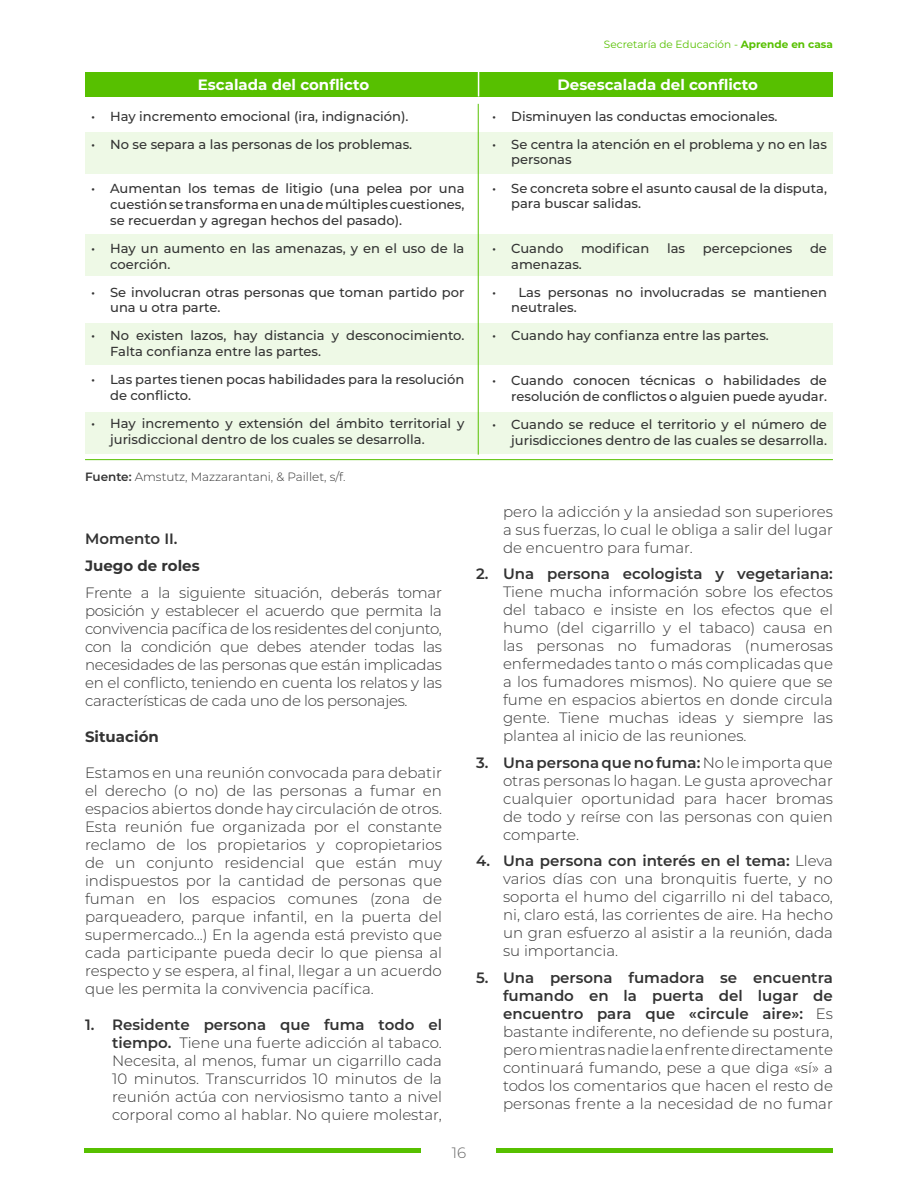
<style>
.page{position:relative;width:918px;height:1188px;background:#fff}
.page>*{position:absolute;margin:0;border:0;box-sizing:border-box;transform-origin:0 0}
.t1{font:300 15px/18px "Montserrat";color:#333;text-align:justify}
.t2{font:600 15px "Montserrat";color:#333}
.t3{font:700 15px "Montserrat";color:#fff}
.t4{font:700 15px "Montserrat";color:#333}
.t5{font:300 15px "Montserrat";color:#666}
.t6{font:500 13.05px/15.8px "Montserrat";color:#333}
.t7{font:300 12px "Montserrat";color:#333}
.t8{font:10.5px "Montserrat";color:#57c000}
.s1{font-weight:700}
.s2{font-weight:600}
</style>
<div class="page">
<hr style="left:84px;top:1149px;width:337px;height:4px;background:#57c000">
<hr style="left:496px;top:1149px;width:337px;height:4px;background:#57c000">
<div style="left:85px;top:132px;width:748px;height:41px;background:#eef9e6"></div>
<div style="left:85px;top:235px;width:748px;height:41px;background:#eef9e6"></div>
<div style="left:85px;top:324px;width:748px;height:41px;background:#eef9e6"></div>
<div style="left:85px;top:413px;width:748px;height:41px;background:#eef9e6"></div>
<div style="left:85px;top:72px;width:748px;height:25px;background:#57c000"></div>
<hr style="left:478px;top:104px;width:1px;height:351px;background:#57c000">
<hr style="left:85px;top:459px;width:748px;height:1px;background:#57c000">
<svg style="left:478px;top:72px;width:1px;height:25px"></svg>
<p class="t8" style="left:604px;top:37px;width:231px">Secretaría de Educación - <span class="s1">Aprende en casa</span></p>
<p class="t3" style="left:198px;top:74px;width:173px">Escalada del conflicto</p>
<p class="t3" style="left:557px;top:74px;width:202px">Desescalada del conflicto</p>
<p class="t6" style="left:91px;top:108px;width:319px">• Hay incremento emocional (ira, indignación).</p>
<p class="t6" style="left:91px;top:136px;width:323px">• No se separa a las personas de los problemas.</p>
<p class="t6" style="left:110px;top:180px;width:356px;text-align:justify;text-indent:-19px">• Aumentan los temas de litigio (una pelea por una cuestión se transforma en una de múltiples cuestiones, se recuerdan y agregan hechos del pasado).</p>
<p class="t6" style="left:110px;top:240px;width:356px;text-indent:-19px">• Hay un aumento en las amenazas, y en el uso de la coerción.</p>
<p class="t6" style="left:110px;top:284px;width:356px;text-indent:-19px">• Se involucran otras personas que toman partido por una u otra parte.</p>
<p class="t6" style="left:110px;top:327px;width:356px;text-indent:-19px">• No existen lazos, hay distancia y desconocimiento.<br>Falta confianza entre las partes.</p>
<p class="t6" style="left:110px;top:371px;width:356px;text-indent:-19px">• Las partes tienen pocas habilidades para la resolución de conflicto.</p>
<p class="t6" style="left:110px;top:415px;width:356px;text-indent:-19px">• Hay incremento y extensión del ámbito territorial y jurisdiccional dentro de los cuales se desarrolla.</p>
<p class="t7" style="left:85px;top:469px;width:262px"><span class="s2">Fuente:</span> Amstutz, Mazzarantani, &amp; Paillet, s/f.</p>
<p class="t2" style="left:85px;top:528px;width:94px">Momento II.</p>
<p class="t4" style="left:85px;top:555px;width:116px">Juego de roles</p>
<p class="t1" style="left:85px;top:583px;width:358px">Frente a la siguiente situación, deberás tomar posición y establecer el acuerdo que permita la convivencia pacífica de los residentes del conjunto, con la condición que debes atender todas las necesidades de las personas que están implicadas en el conflicto, teniendo en cuenta los relatos y las características de cada uno de los personajes.</p>
<p class="t4" style="left:85px;top:726px;width:75px">Situación</p>
<p class="t1" style="left:85px;top:763px;width:358px">Estamos en una reunión convocada para debatir el derecho (o no) de las personas a fumar en espacios abiertos donde hay circulación de otros.<br>Esta reunión fue organizada por el constante reclamo de los propietarios y copropietarios de un conjunto residencial que están muy indispuestos por la cantidad de personas que fuman en los espacios comunes (zona de parqueadero, parque infantil, en la puerta del supermercado...) En la agenda está previsto que cada participante pueda decir lo que piensa al respecto y se espera, al final, llegar a un acuerdo que les permita la convivencia pacífica.</p>
<p class="t1" style="left:112px;top:1015px;width:331px;text-indent:-27px"><span class="s2">1. Residente persona que fuma todo el tiempo.</span> Tiene una fuerte adicción al tabaco.<br>Necesita, al menos, fumar un cigarrillo cada 10 minutos. Transcurridos 10 minutos de la reunión actúa con nerviosismo tanto a nivel corporal como al hablar. No quiere molestar,</p>
<p class="t5" style="left:452px;top:1142px;width:16px">16</p>
<p class="t6" style="left:492px;top:108px;width:287px">• Disminuyen las conductas emocionales.</p>
<p class="t6" style="left:511px;top:136px;width:317px;text-indent:-19px">• Se centra la atención en el problema y no en las personas</p>
<p class="t6" style="left:511px;top:180px;width:317px;text-indent:-19px">• Se concreta sobre el asunto causal de la disputa, para buscar salidas.</p>
<p class="t6" style="left:492px;top:240px;width:73px">• Cuando</p>
<p class="t6" style="left:581px;top:240px;width:70px">modifican</p>
<p class="t6" style="left:667px;top:240px;width:20px">las</p>
<p class="t6" style="left:703px;top:240px;width:91px">percepciones</p>
<p class="t6" style="left:810px;top:240px;width:18px">de</p>
<p class="t6" style="left:511px;top:256px;width:72px">amenazas.</p>
<p class="t6" style="left:511px;top:284px;width:317px;text-indent:-19px">• Las personas no involucradas se mantienen neutrales.</p>
<p class="t6" style="left:492px;top:327px;width:278px">• Cuando hay confianza entre las partes.</p>
<p class="t6" style="left:492px;top:372px;width:336px;text-align:right">• Cuando conocen técnicas o habilidades de resolución de conflictos o alguien puede ayudar.</p>
<p class="t6" style="left:492px;top:416px;width:336px;text-align:right">• Cuando se reduce el territorio y el número de jurisdicciones dentro de las cuales se desarrolla.</p>
<p class="t1" style="left:503px;top:502px;width:332px">pero la adicción y la ansiedad son superiores a sus fuerzas, lo cual le obliga a salir del lugar de encuentro para fumar.</p>
<p class="t2" style="left:476px;top:563px;width:358px">2. Una persona ecologista y vegetariana:</p>
<p class="t1" style="left:503px;top:583px;width:331px">Tiene mucha información sobre los efectos del tabaco e insiste en los efectos que el humo (del cigarrillo y el tabaco) causa en las personas no fumadoras (numerosas enfermedades tanto o más complicadas que a los fumadores mismos). No quiere que se fume en espacios abiertos en donde circula gente. Tiene muchas ideas y siempre las plantea al inicio de las reuniones.</p>
<p class="t1" style="left:503px;top:753px;width:331px;text-indent:-27px"><span class="s2">3. Una persona que no fuma:</span> No le importa que otras personas lo hagan. Le gusta aprovechar cualquier oportunidad para hacer bromas de todo y reírse con las personas con quien comparte.</p>
<p class="t1" style="left:503px;top:852px;width:331px;text-indent:-27px"><span class="s2">4. Una persona con interés en el tema:</span> Lleva varios días con una bronquitis fuerte, y no soporta el humo del cigarrillo ni del tabaco, ni, claro está, las corrientes de aire. Ha hecho un gran esfuerzo al asistir a la reunión, dada su importancia.</p>
<p class="t1" style="left:503px;top:968px;width:331px;text-indent:-27px"><span class="s2">5. Una persona fumadora se encuentra fumando en la puerta del lugar de encuentro para que «circule aire»:</span> Es bastante indiferente, no defiende su postura, pero mientras nadie la enfrente directamente continuará fumando, pese a que diga «sí» a todos los comentarios que hacen el resto de personas frente a la necesidad de no fumar</p>
</div>
